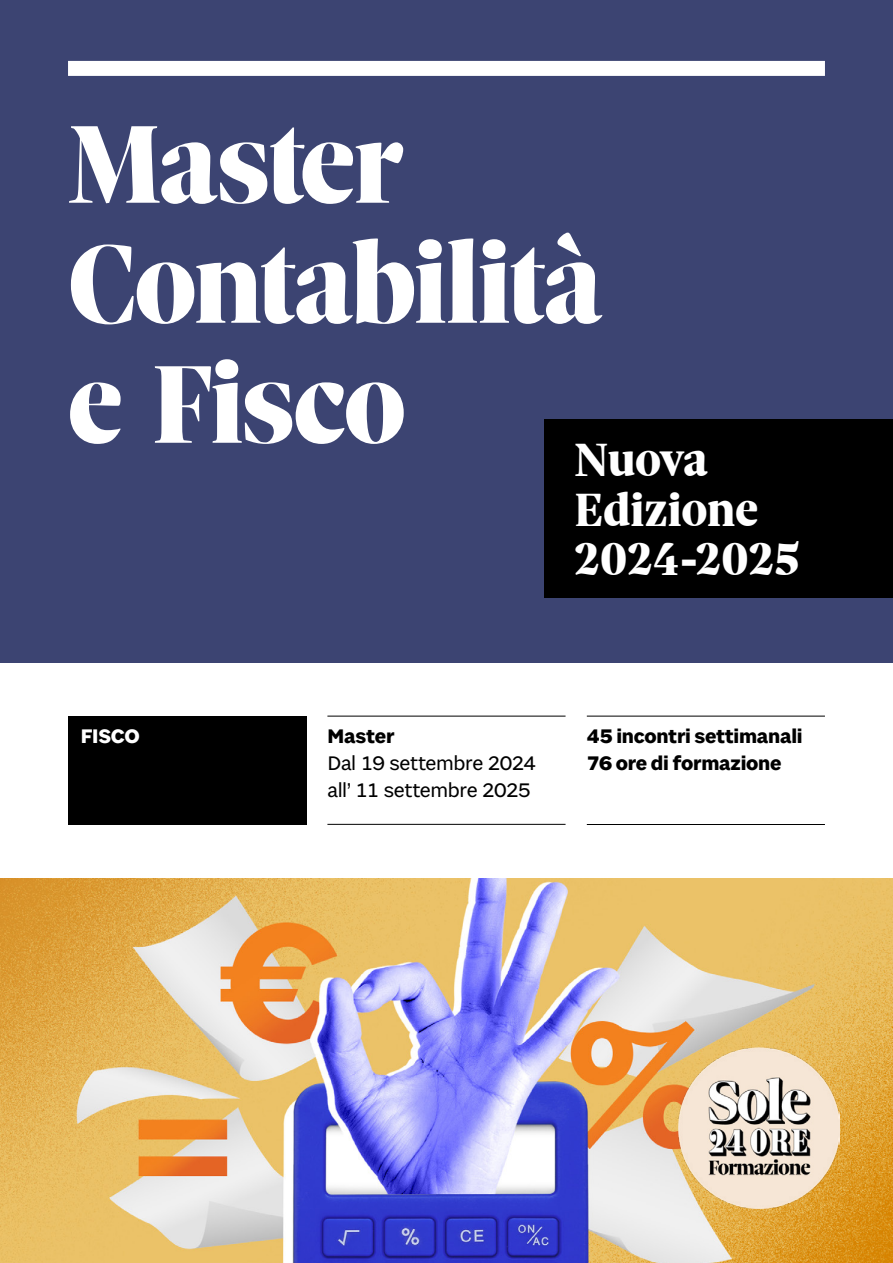
<style>
.page{position:relative;width:893px;height:1263px;background:#fff}
.page>*{position:absolute;margin:0;border:0;box-sizing:border-box;transform-origin:0 0}
.t1{font:120px/120px "Sole Serif Display X Black";letter-spacing:-.015em;color:#fff}
.t2{font:700 49.05px/49.5px "Sole Serif Headline";letter-spacing:-.01em;color:#fff}
.t3{font:700 21px/27px "Sole 24 Sans Number";letter-spacing:-.01em;color:#000}
.t4{font:21px/27px "Sole 24 Sans Number";letter-spacing:-.02em;color:#000}
.t5{font:700 21px "Sole 24 Sans Number";letter-spacing:-.015em;color:#fff}
</style>
<div class="page">
<div style="left:0;top:0;width:893px;height:662px;background:#3c4472"></div>
<div style="left:544px;top:419px;width:349px;height:179px;background:#000"></div>
<img style="left:0;top:878px;width:893px;height:385px">
<div style="left:68px;top:61px;width:757px;height:15px;background:#fff"></div>
<div style="left:68px;top:716px;width:238px;height:108px;background:#000"></div>
<hr style="left:587px;top:716px;width:238px;height:1px;background:#000">
<hr style="left:587px;top:824px;width:238px;height:1px;background:#000">
<hr style="left:327px;top:716px;width:239px;height:1px;background:#000">
<hr style="left:327px;top:824px;width:239px;height:1px;background:#000">
<img style="left:679px;top:1047px;width:160px;height:162px">
<h1 class="t1" style="left:68px;top:104px;width:536px">Master<br>Contabilità e Fisco</h1>
<h2 class="t2" style="left:574px;top:436px;width:228px">Nuova<br>Edizione<br>2024-2025</h2>
<p class="t5" style="left:81px;top:724px;width:61px">FISCO</p>
<p class="t3" style="left:327px;top:724px;width:69px">Master</p>
<p class="t4" style="left:327px;top:750px;width:210px">Dal 19 settembre 2024 all’ 11 settembre 2025</p>
<p class="t3" style="left:587px;top:724px;width:217px">45 incontri settimanali<br>76 ore di formazione</p>
</div>
